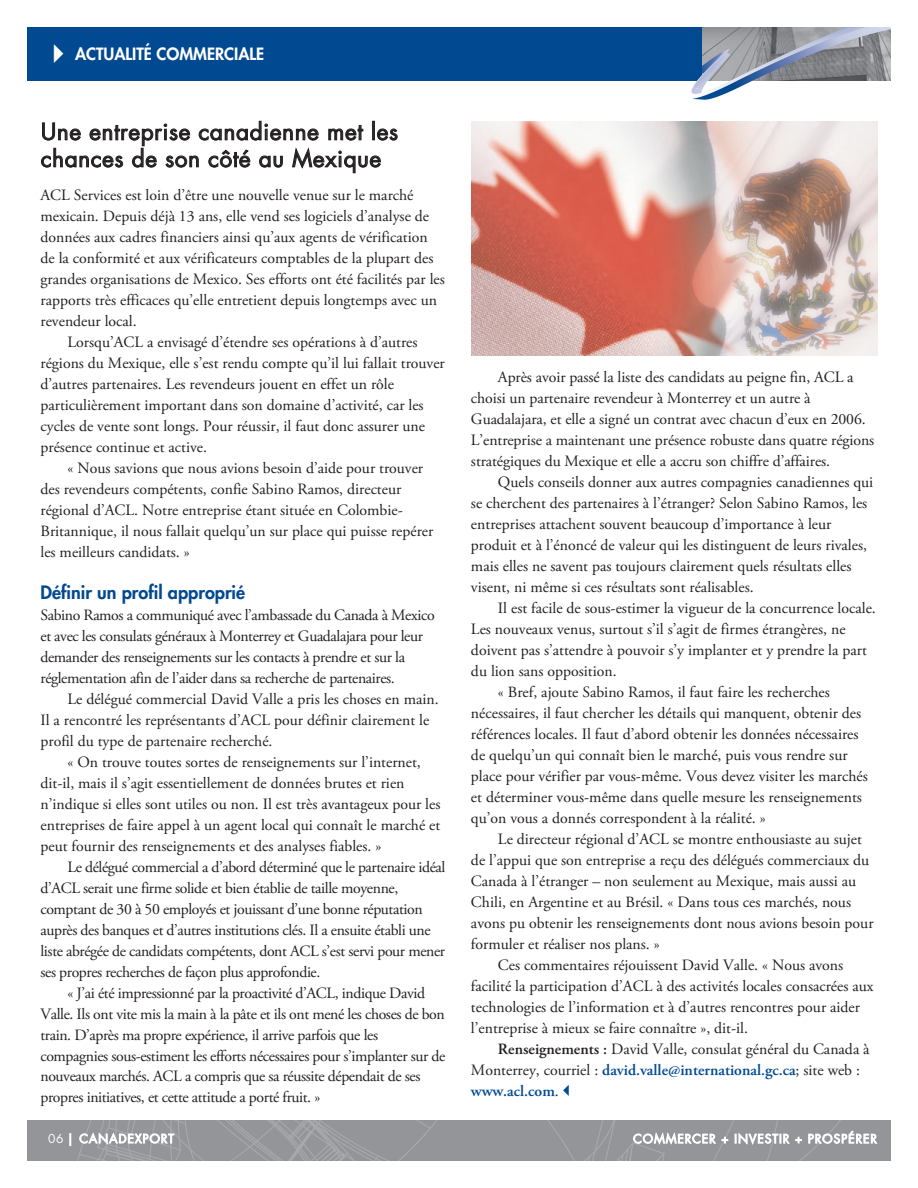
<style>
.page{position:relative;width:918px;height:1188px;background:#fff}
.page>*{position:absolute;margin:0;border:0;box-sizing:border-box;transform-origin:0 0}
.t1{font:22.5px/27px "Futura LT";letter-spacing:.03em;color:#231f20}
.t2{font:800 18px "Futura LT";color:#014990}
.t3{font:800 16.5px "Futura LT";color:#fff}
.t4{font:15.75px/21px "Adobe Garamond Pro";color:#231f20}
.t5{font:15.75px/21px "Adobe Garamond Pro";letter-spacing:-.025em;color:#231f20}
.t6{font:600 15.75px "Adobe Garamond Pro";color:#014990}
.t7{font:12px "Futura LT";letter-spacing:.08em;color:#fff}
.s1{font-weight:600}
.s2{font-weight:400;color:#231f20}
</style>
<div class="page">
<div style="left:27px;top:27px;width:864px;height:54px;background:#014990"></div>
<svg style="left:691px;top:27px;width:200px;height:72px"></svg>
<div style="left:694px;top:65px;width:8px;height:9px;background:#014990"></div>
<svg style="left:29px;top:1120px;width:862px;height:41px;background:#949699"></svg>
<img style="left:471px;top:122px;width:407px;height:234px">
<p class="t3" style="left:75px;top:46px;width:191px">ACTUALITÉ COMMERCIALE</p>
<h1 class="t1" style="left:41px;top:120px;width:359px">Une entreprise canadienne met les chances de son côté au Mexique</h1>
<p class="t4" style="left:40px;top:185px;width:375px">ACL Services est loin d’être une nouvelle venue sur le marché</p>
<p class="t4" style="left:40px;top:206px;width:390px">mexicain. Depuis déjà 13 ans, elle vend ses logiciels d’analyse de</p>
<p class="t4" style="left:40px;top:227px;width:389px">données aux cadres financiers ainsi qu’aux agents de vérification</p>
<p class="t4" style="left:40px;top:248px;width:395px">de la conformité et aux vérificateurs comptables de la plupart des</p>
<p class="t4" style="left:40px;top:269px;width:406px">grandes organisations de Mexico. Ses efforts ont été facilités par les</p>
<p class="t4" style="left:40px;top:290px;width:398px">rapports très efficaces qu’elle entretient depuis longtemps avec un</p>
<p class="t4" style="left:40px;top:311px;width:98px">revendeur local.</p>
<p class="t4" style="left:68px;top:332px;width:352px">Lorsqu’ACL a envisagé d’étendre ses opérations à d’autres</p>
<p class="t4" style="left:40px;top:353px;width:406px">régions du Mexique, elle s’est rendu compte qu’il lui fallait trouver</p>
<p class="t4" style="left:40px;top:374px;width:355px">d’autres partenaires. Les revendeurs jouent en effet un rôle</p>
<p class="t4" style="left:40px;top:395px;width:385px">particulièrement important dans son domaine d’activité, car les</p>
<p class="t4" style="left:40px;top:416px;width:386px">cycles de vente sont longs. Pour réussir, il faut donc assurer une</p>
<p class="t4" style="left:40px;top:437px;width:168px">présence continue et active.</p>
<p class="t4" style="left:68px;top:458px;width:357px">« Nous savions que nous avions besoin d’aide pour trouver</p>
<p class="t4" style="left:40px;top:479px;width:362px">des revendeurs compétents, confie Sabino Ramos, directeur</p>
<p class="t4" style="left:40px;top:500px;width:364px">régional d’ACL. Notre entreprise étant située en Colombie-</p>
<p class="t4" style="left:40px;top:521px;width:394px">Britannique, il nous fallait quelqu’un sur place qui puisse repérer</p>
<p class="t4" style="left:40px;top:542px;width:151px">les meilleurs candidats. »</p>
<p class="t2" style="left:40px;top:584px;width:206px">Définir un profil approprié</p>
<p class="t5" style="left:40px;top:605px;width:396px">Sabino Ramos a communiqué avec l’ambassade du Canada à Mexico et avec les consulats généraux à Monterrey et Guadalajara pour leur demander des renseignements sur les contacts à prendre et sur la réglementation afin de l’aider dans sa recherche de partenaires.</p>
<p class="t4" style="left:40px;top:689px;width:400px;text-indent:27px">Le délégué commercial David Valle a pris les choses en main.<br>Il a rencontré les représentants d’ACL pour définir clairement le profil du type de partenaire recherché.</p>
<p class="t4" style="left:40px;top:752px;width:401px;text-indent:27px">« On trouve toutes sortes de renseignements sur l’internet, dit-il, mais il s’agit essentiellement de données brutes et rien n’indique si elles sont utiles ou non. Il est très avantageux pour les entreprises de faire appel à un agent local qui connaît le marché et peut fournir des renseignements et des analyses fiables. »</p>
<p class="t5" style="left:40px;top:857px;width:406px;text-indent:27px">Le délégué commercial a d’abord déterminé que le partenaire idéal d’ACL serait une firme solide et bien établie de taille moyenne, comptant de 30 à 50 employés et jouissant d’une bonne réputation auprès des banques et d’autres institutions clés. Il a ensuite établi une liste abrégée de candidats compétents, dont ACL s’est servi pour mener ses propres recherches de façon plus approfondie.</p>
<p class="t5" style="left:40px;top:983px;width:406px;text-indent:27px">« J’ai été impressionné par la proactivité d’ACL, indique David Valle. Ils ont vite mis la main à la pâte et ils ont mené les choses de bon train. D’après ma propre expérience, il arrive parfois que les compagnies sous-estiment les efforts nécessaires pour s’implanter sur de nouveaux marchés. ACL a compris que sa réussite dépendait de ses propres initiatives, et cette attitude a porté fruit. »</p>
<p class="t4" style="left:471px;top:368px;width:405px;text-indent:27px">Après avoir passé la liste des candidats au peigne fin, ACL a choisi un partenaire revendeur à Monterrey et un autre à Guadalajara, et elle a signé un contrat avec chacun d’eux en 2006.<br>L’entreprise a maintenant une présence robuste dans quatre régions stratégiques du Mexique et elle a accru son chiffre d’affaires.</p>
<p class="t4" style="left:471px;top:473px;width:404px;text-indent:27px">Quels conseils donner aux autres compagnies canadiennes qui se cherchent des partenaires à l’étranger? Selon Sabino Ramos, les entreprises attachent souvent beaucoup d’importance à leur produit et à l’énoncé de valeur qui les distinguent de leurs rivales, mais elles ne savent pas toujours clairement quels résultats elles visent, ni même si ces résultats sont réalisables.</p>
<p class="t4" style="left:498px;top:599px;width:379px">Il est facile de sous-estimer la vigueur de la concurrence locale.</p>
<p class="t4" style="left:471px;top:620px;width:376px">Les nouveaux venus, surtout s’il s’agit de firmes étrangères, ne</p>
<p class="t4" style="left:471px;top:641px;width:397px">doivent pas s’attendre à pouvoir s’y implanter et y prendre la part</p>
<p class="t4" style="left:471px;top:662px;width:147px">du lion sans opposition.</p>
<p class="t4" style="left:498px;top:683px;width:333px">« Bref, ajoute Sabino Ramos, il faut faire les recherches</p>
<p class="t4" style="left:471px;top:704px;width:392px">nécessaires, il faut chercher les détails qui manquent, obtenir des</p>
<p class="t4" style="left:471px;top:725px;width:389px">références locales. Il faut d’abord obtenir les données nécessaires</p>
<p class="t4" style="left:471px;top:746px;width:378px">de quelqu’un qui connaît bien le marché, puis vous rendre sur</p>
<p class="t4" style="left:471px;top:767px;width:398px">place pour vérifier par vous-même. Vous devez visiter les marchés</p>
<p class="t4" style="left:471px;top:788px;width:392px">et déterminer vous-même dans quelle mesure les renseignements</p>
<p class="t4" style="left:471px;top:809px;width:296px">qu’on vous a donnés correspondent à la réalité. »</p>
<p class="t4" style="left:498px;top:830px;width:365px">Le directeur régional d’ACL se montre enthousiaste au sujet</p>
<p class="t4" style="left:471px;top:851px;width:400px">de l’appui que son entreprise a reçu des délégués commerciaux du</p>
<p class="t4" style="left:471px;top:872px;width:387px">Canada à l’étranger – non seulement au Mexique, mais aussi au</p>
<p class="t4" style="left:471px;top:893px;width:382px">Chili, en Argentine et au Brésil. « Dans tous ces marchés, nous</p>
<p class="t4" style="left:471px;top:914px;width:404px">avons pu obtenir les renseignements dont nous avions besoin pour</p>
<p class="t4" style="left:471px;top:935px;width:190px">formuler et réaliser nos plans. »</p>
<p class="t4" style="left:498px;top:956px;width:347px">Ces commentaires réjouissent David Valle. « Nous avons</p>
<p class="t4" style="left:471px;top:977px;width:404px">facilité la participation d’ACL à des activités locales consacrées aux</p>
<p class="t4" style="left:471px;top:998px;width:391px">technologies de l’information et à d’autres rencontres pour aider</p>
<p class="t4" style="left:471px;top:1019px;width:279px">l’entreprise à mieux se faire connaître », dit-il.</p>
<p class="t4" style="left:498px;top:1040px;width:373px"><span class="s1">Renseignements :</span> David Valle, consulat général du Canada à</p>
<p class="t6" style="left:471px;top:1064px;width:391px"><span class="s2">Monterrey, courriel :</span> david.valle@international.gc.ca<span class="s2">; site web :</span></p>
<p class="t6" style="left:471px;top:1085px;width:89px">www.acl.com<span class="s2">.</span></p>
<p class="t7" style="left:48px;top:1133px;width:127px">06 | CANADEXPORT</p>
<p class="t7" style="left:633px;top:1133px;width:245px">COMMERCER + INVESTIR + PROSPÉRER</p>
</div>
